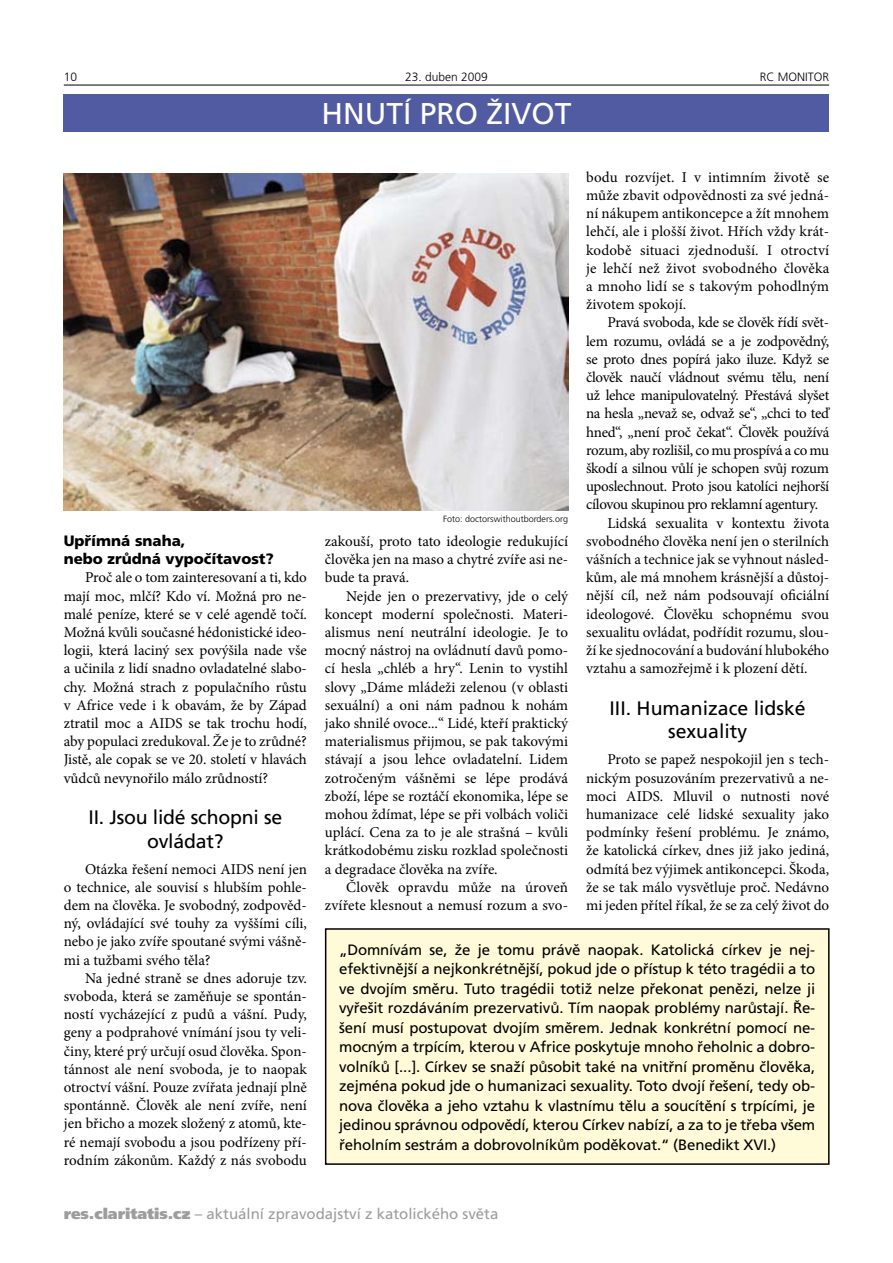
<style>
.page{position:relative;width:893px;height:1263px;background:#fff}
.page>*{position:absolute;margin:0;border:0;box-sizing:border-box;transform-origin:0 0}
.t1{font:30px "Frutiger CE";color:#fff}
.t2{font:19.5px/23.4px "Frutiger CE";color:#000;text-align:center}
.t3{font:15px/18.1px "Minion Pro";letter-spacing:-.005em;color:#000;text-align:justify}
.t4{font:15px/19.5px "Frutiger CE";letter-spacing:-.01em;color:#000;text-align:justify}
.t5{font:15px "Minion Pro";letter-spacing:-.025em;color:#000}
.t6{font:15px "Frutiger CE";color:#9c9d9f}
.t7{font:900 15px/18.1px "Frutiger CE";color:#000}
.t8{font:300 12px "Frutiger CE";color:#000}
.t9{font:300 9px "Frutiger CE";color:#000}
.s1{font-weight:900}
</style>
<div class="page">
<hr style="left:64px;top:85px;width:765px;height:1px;background:#000">
<div style="left:64px;top:94px;width:765px;height:37px;background:#515ba1"></div>
<img style="left:64px;top:174px;width:504px;height:337px">
<div style="left:326px;top:929px;width:503px;height:235px;background:#fffbd9"></div>
<div style="left:325px;top:928px;width:505px;height:237px;border:2px solid #000"></div>
<p class="t8" style="left:64px;top:70px;width:15px">10</p>
<p class="t8" style="left:405px;top:70px;width:84px">23. duben 2009</p>
<p class="t8" style="left:760px;top:70px;width:71px">RC MONITOR</p>
<h1 class="t1" style="left:321px;top:97px;width:252px">HNUTÍ PRO ŽIVOT</h1>
<p class="t7" style="left:64px;top:532px;width:212px">Upřímná snaha,<br>nebo zrůdná vypočítavost?</p>
<p class="t3" style="left:64px;top:569px;width:245px;text-indent:21px">Proč ale o tom zainteresovaní a ti, kdo mají moc, mlčí? Kdo ví. Možná pro ne&shy;malé peníze, které se v celé agendě točí.<br>Možná kvůli současné hédonistické ideo&shy;logii, která laciný sex povýšila nade vše a učinila z lidí snadno ovladatelné slabo&shy;chy. Možná strach z populačního růstu v Africe vede i k obavám, že by Západ ztratil moc a AIDS se tak trochu hodí, aby populaci zredukoval. Že je to zrůdné?<br>Jistě, ale copak se ve 20. století v hlavách vůdců nevynořilo málo zrůdností?</p>
<h2 class="t2" style="left:88px;top:806px;width:195px">II. Jsou lidé schopni se ovládat?</h2>
<p class="t3" style="left:64px;top:860px;width:245px;text-indent:21px">Otázka řešení nemoci AIDS není jen o technice, ale souvisí s hlubším pohle&shy;dem na člověka. Je svobodný, zodpověd&shy;ný, ovládající své touhy za vyššími cíli, nebo je jako zvíře spoutané svými vášně&shy;mi a tužbami svého těla?</p>
<p class="t3" style="left:64px;top:969px;width:245px;text-indent:21px">Na jedné straně se dnes adoruje tzv. svoboda, která se zaměňuje se spontán&shy;ností vycházející z pudů a vášní. Pudy, geny a podprahové vnímání jsou ty veli&shy;činy, které prý určují osud člověka. Spon&shy;tánnost ale není svoboda, je to naopak otroctví vášní. Pouze zvířata jednají plně spontánně. Člověk ale není zvíře, není jen břicho a mozek složený z atomů, kte&shy;ré nemají svobodu a jsou podřízeny pří&shy;rodním zákonům. Každý z nás svobodu</p>
<p class="t9" style="left:443px;top:514px;width:126px">Foto: doctorswithoutborders.org</p>
<p class="t3" style="left:325px;top:532px;width:245px">zakouší, proto tato ideologie redukující člověka jen na maso a chytré zvíře asi ne&shy;bude ta pravá.</p>
<p class="t3" style="left:325px;top:587px;width:245px;text-indent:21px">Nejde jen o prezervativy, jde o celý koncept moderní společnosti. Materi&shy;alismus není neutrální ideologie. Je to mocný nástroj na ovládnutí davů pomo&shy;cí hesla „chléb a hry“. Lenin to vystihl slovy „Dáme mládeži zelenou (v oblasti sexuální) a oni nám padnou k nohám jako shnilé ovoce...“ Lidé, kteří praktický materialismus přijmou, se pak takovými stávají a jsou lehce ovladatelní. Lidem zotročeným vášněmi se lépe prodává zboží, lépe se roztáčí ekonomika, lépe se mohou ždímat, lépe se při volbách voliči uplácí. Cena za to je ale strašná – kvůli krátkodobému zisku rozklad společnosti a degradace člověka na zvíře.</p>
<p class="t3" style="left:325px;top:878px;width:245px;text-align:right">Člověk opravdu může na úroveň zvířete klesnout a nemusí rozum a svo-</p>
<p class="t3" style="left:586px;top:168px;width:245px">bodu rozvíjet. I v intimním životě se může zbavit odpovědnosti za své jedná&shy;ní nákupem antikoncepce a žít mnohem lehčí, ale i plošší život. Hřích vždy krát&shy;kodobě situaci zjednoduší. I otroctví je lehčí než život svobodného člověka a mnoho lidí se s takovým pohodlným životem spokojí.</p>
<p class="t3" style="left:607px;top:314px;width:223px">Pravá svoboda, kde se člověk řídí svět-</p>
<p class="t3" style="left:586px;top:332px;width:245px">lem rozumu, ovládá se a je zodpovědný,</p>
<p class="t3" style="left:586px;top:350px;width:245px">se proto dnes popírá jako iluze. Když se</p>
<p class="t5" style="left:586px;top:367px;width:245px">člověk naučí vládnout svému tělu, není</p>
<p class="t5" style="left:586px;top:385px;width:245px">už lehce manipulovatelný. Přestává slyšet</p>
<p class="t3" style="left:586px;top:405px;width:245px">na hesla „nevaž se, odvaž se“, „chci to teď</p>
<p class="t3" style="left:586px;top:423px;width:245px">hned“, „není proč čekat“. Člověk používá</p>
<p class="t5" style="left:586px;top:440px;width:245px">rozum, aby rozlišil, co mu prospívá a co mu</p>
<p class="t3" style="left:586px;top:459px;width:245px">škodí a silnou vůlí je schopen svůj rozum</p>
<p class="t5" style="left:586px;top:476px;width:245px">uposlechnout. Proto jsou katolíci nejhorší</p>
<p class="t5" style="left:586px;top:495px;width:233px">cílovou skupinou pro reklamní agentury.</p>
<p class="t3" style="left:607px;top:514px;width:223px">Lidská sexualita v kontextu života</p>
<p class="t3" style="left:586px;top:532px;width:245px">svobodného člověka není jen o sterilních</p>
<p class="t3" style="left:586px;top:550px;width:245px">vášních a technice jak se vyhnout násled-</p>
<p class="t3" style="left:586px;top:568px;width:245px">kům, ale má mnohem krásnější a důstoj-</p>
<p class="t3" style="left:586px;top:587px;width:245px">nější cíl, než nám podsouvají oficiální</p>
<p class="t3" style="left:586px;top:605px;width:245px">ideologové. Člověku schopnému svou</p>
<p class="t3" style="left:586px;top:623px;width:245px">sexualitu ovládat, podřídit rozumu, slou-</p>
<p class="t3" style="left:586px;top:641px;width:245px">ží ke sjednocování a budování hlubokého</p>
<p class="t3" style="left:586px;top:659px;width:223px">vztahu a samozřejmě i k plození dětí.</p>
<h2 class="t2" style="left:610px;top:696px;width:198px">III. Humanizace lidské sexuality</h2>
<p class="t3" style="left:586px;top:751px;width:245px;text-indent:21px">Proto se papež nespokojil jen s tech&shy;nickým posuzováním prezervativů a ne&shy;moci AIDS. Mluvil o nutnosti nové humanizace celé lidské sexuality jako podmínky řešení problému. Je známo, že katolická církev, dnes již jako jediná, odmítá bez výjimek antikoncepci. Škoda, že se tak málo vysvětluje proč. Nedávno mi jeden přítel říkal, že se za celý život do</p>
<p class="t4" style="left:339px;top:940px;width:478px">„Domnívám se, že je tomu právě naopak. Katolická církev je nej&shy;efektivnější a nejkonkrétnější, pokud jde o přístup k této tragédii a to ve dvojím směru. Tuto tragédii totiž nelze překonat penězi, nelze ji vyřešit rozdáváním prezervativů. Tím naopak problémy narůstají. Ře&shy;šení musí postupovat dvojím směrem. Jednak konkrétní pomocí ne&shy;mocným a trpícím, kterou v Africe poskytuje mnoho řeholnic a dobro&shy;volníků [...]. Církev se snaží působit také na vnitřní proměnu člověka, zejména pokud jde o humanizaci sexuality. Toto dvojí řešení, tedy ob&shy;nova člověka a jeho vztahu k vlastnímu tělu a soucítění s trpícími, je jedinou správnou odpovědí, kterou Církev nabízí, a za to je třeba všem řeholním sestrám a dobrovolníkům poděkovat.“ (Benedikt XVI.)</p>
<p class="t6" style="left:64px;top:1206px;width:436px"><span class="s1">res.claritatis.cz</span> – aktuální zpravodajství z katolického světa</p>
</div>
